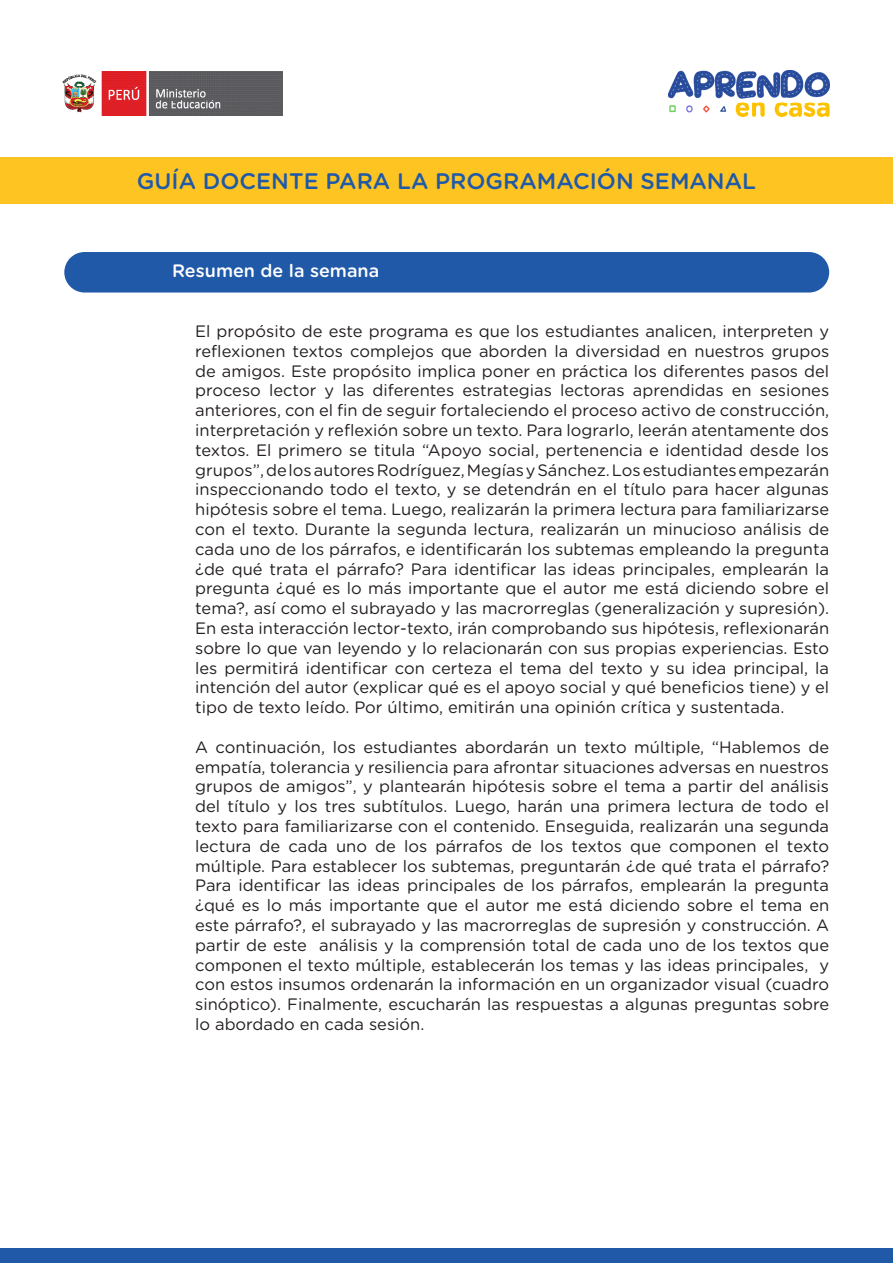
<style>
.page{position:relative;width:893px;height:1263px;background:#fff}
.page>*{position:absolute;margin:0;border:0;box-sizing:border-box;transform-origin:0 0}
.t1{font:500 22.5px "Gotham Rounded";color:#2059a8}
.t2{font:500 18px "Gotham Rounded";color:#fff}
.t3{font:16.5px/19.8px "Gotham Rounded";color:#231f20;text-align:justify}
</style>
<div class="page">
<div style="left:0;top:1248px;width:893px;height:15px;background:#2059a8"></div>
<img style="left:62px;top:71px;width:220px;height:45px">
<img style="left:668px;top:70px;width:161px;height:47px">
<div style="left:0;top:157px;width:893px;height:47px;background:#fec422"></div>
<div style="left:64px;top:252px;width:765px;height:41px;background:#2059a8;border-radius:20px"></div>
<h1 class="t1" style="left:137px;top:165px;width:621px">GUÍA DOCENTE PARA LA PROGRAMACIÓN SEMANAL</h1>
<p class="t2" style="left:172px;top:258px;width:209px">Resumen de la semana</p>
<p class="t3" style="left:195px;top:320px;width:636px">El propósito de este programa es que los estudiantes analicen, interpreten y reflexionen textos complejos que aborden la diversidad en nuestros grupos de amigos. Este propósito implica poner en práctica los diferentes pasos del proceso lector y las diferentes estrategias lectoras aprendidas en sesiones anteriores, con el fin de seguir fortaleciendo el proceso activo de construcción, interpretación y reflexión sobre un texto. Para lograrlo, leerán atentamente dos textos. El primero se titula “Apoyo social, pertenencia e identidad desde los grupos”, de los autores Rodríguez, Megías y Sánchez. Los estudiantes empezarán inspeccionando todo el texto, y se detendrán en el título para hacer algunas hipótesis sobre el tema. Luego, realizarán la primera lectura para familiarizarse con el texto. Durante la segunda lectura, realizarán un minucioso análisis de cada uno de los párrafos, e identificarán los subtemas empleando la pregunta ¿de qué trata el párrafo? Para identificar las ideas principales, emplearán la pregunta ¿qué es lo más importante que el autor me está diciendo sobre el tema?, así como el subrayado y las macrorreglas (generalización y supresión).<br>En esta interacción lector-texto, irán comprobando sus hipótesis, reflexionarán sobre lo que van leyendo y lo relacionarán con sus propias experiencias. Esto les permitirá identificar con certeza el tema del texto y su idea principal, la intención del autor (explicar qué es el apoyo social y qué beneficios tiene) y el tipo de texto leído. Por último, emitirán una opinión crítica y sustentada.</p>
<p class="t3" style="left:195px;top:736px;width:636px">A continuación, los estudiantes abordarán un texto múltiple, “Hablemos de empatía, tolerancia y resiliencia para afrontar situaciones adversas en nuestros grupos de amigos”, y plantearán hipótesis sobre el tema a partir del análisis del título y los tres subtítulos. Luego, harán una primera lectura de todo el texto para familiarizarse con el contenido. Enseguida, realizarán una segunda lectura de cada uno de los párrafos de los textos que componen el texto múltiple. Para establecer los subtemas, preguntarán ¿de qué trata el párrafo?<br>Para identificar las ideas principales de los párrafos, emplearán la pregunta ¿qué es lo más importante que el autor me está diciendo sobre el tema en este párrafo?, el subrayado y las macrorreglas de supresión y construcción. A partir de este análisis y la comprensión total de cada uno de los textos que componen el texto múltiple, establecerán los temas y las ideas principales, y con estos insumos ordenarán la información en un organizador visual (cuadro sinóptico). Finalmente, escucharán las respuestas a algunas preguntas sobre lo abordado en cada sesión.</p>
</div>
